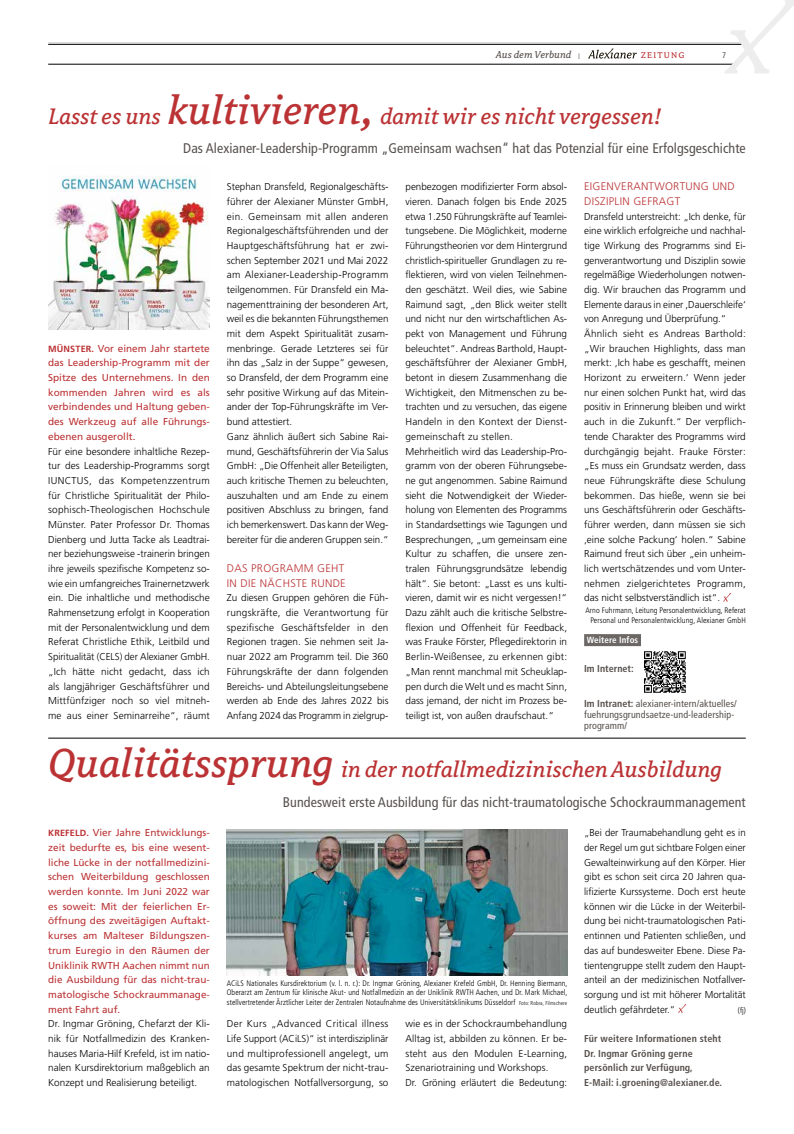
<style>
.page{position:relative;width:794px;height:1134px;background:#fff}
.page>*{position:absolute;margin:0;border:0;box-sizing:border-box;transform-origin:0 0}
.t1{font:italic 25px "Avance OT";color:#bb3234}
.t2{font:condensed 14px "Frutiger LT Std";letter-spacing:.005em;color:#57514d}
.t3{font:300 11px "Frutiger LT Std";letter-spacing:.025em;color:#bb3234}
.t4{font:italic 11px "Avance OT";letter-spacing:.01em;color:#57514d}
.t5{font:300 10px/14.7px "Frutiger LT Std";color:#000;text-align:justify}
.t6{font:10px/14.7px "Frutiger LT Std";color:#bb3234;text-align:justify}
.t7{font:700 condensed 10px/14.7px "Frutiger LT Std";letter-spacing:.01em;color:#57514d}
.t8{font:condensed 10px/11px "Frutiger LT Std";letter-spacing:.01em;color:#57514d}
.t9{font:9.3px "Avance OT";letter-spacing:.13em;color:#bb3234}
.t10{font:700 condensed 9px "Frutiger LT Std";letter-spacing:.01em;color:#fff}
.t11{font:condensed 8.2px "Frutiger LT Std";color:#57514d}
.t12{font:300 condensed 8px/9.6px "Frutiger LT Std";letter-spacing:.01em;color:#000;text-align:justify}
.s1{font-style:normal;font-size:9px}
.s2{font-size:45px}
.s3{font-weight:700;font-size:9px}
.s4{font-weight:700}
.s5{font-size:5.5px}
</style>
<div class="page">
<hr style="left:48px;top:44px;width:695px;height:1px;background:#000">
<hr style="left:48px;top:64px;width:685px;height:1px;background:#000">
<hr style="left:48px;top:43px;width:695px;height:1px;background:#bcb9b5">
<svg style="left:588px;top:49px;width:49px;height:10px"></svg>
<svg style="left:724px;top:0;width:70px;height:73px"></svg>
<img style="left:227px;top:829px;width:340px;height:147px">
<div style="left:584px;top:634px;width:57px;height:12px;background:#6b6764"></div>
<svg style="left:723px;top:593px;width:8px;height:8px"></svg>
<hr style="left:48px;top:738px;width:698px;height:1px;background:#000">
<img style="left:59px;top:176px;width:139px;height:16px">
<img style="left:48px;top:196px;width:162px;height:134px">
<svg style="left:678px;top:1004px;width:8px;height:8px"></svg>
<img style="left:644px;top:651px;width:42px;height:42px">
<p class="t4" style="left:496px;top:49px;width:87px">Aus dem Verbund <span class="s1">|</span></p>
<p class="t9" style="left:640px;top:51px;width:45px">zeitung</p>
<p class="t11" style="left:722px;top:51px;width:5px">7</p>
<h1 class="t1" style="left:48px;top:104px;width:614px">Lasst es uns <span class="s2">kultivieren,</span> damit wir es nicht vergessen!</h1>
<h2 class="t2" style="left:183px;top:140px;width:564px">Das Alexianer-Leadership-Programm „Gemeinsam wachsen“ hat das Potenzial für eine Erfolgsgeschichte</h2>
<p class="t6" style="left:48px;top:341px;width:163px"><span class="s3">MÜNSTER.</span> Vor einem Jahr startete das Leadership-Programm mit der Spitze des Unternehmens. In den kommenden Jahren wird es als verbindendes und Haltung geben&shy;des Werkzeug auf alle Führungs&shy;ebenen ausgerollt.</p>
<p class="t5" style="left:48px;top:444px;width:163px">Für eine besondere inhaltliche Rezep&shy;tur des Leadership-Programms sorgt IUNCTUS, das Kompetenzzentrum für Christliche Spiritualität der Philo&shy;sophisch-Theologischen Hochschule Münster. Pater Professor Dr. Thomas Dienberg und Jutta Tacke als Leadtrai&shy;ner beziehungsweise -trainerin bringen ihre jeweils spezifische Kompetenz so&shy;wie ein umfangreiches Trainernetzwerk ein. Die inhaltliche und methodische Rahmensetzung erfolgt in Kooperation mit der Personalentwicklung und dem Referat Christliche Ethik, Leitbild und Spiritualität (CELS) der Alexianer GmbH . „Ich hätte nicht gedacht, dass ich als langjähriger Geschäftsführer und Mittfünfziger noch so viel mitneh&shy;me aus einer Seminarreihe“, räumt</p>
<p class="t5" style="left:227px;top:180px;width:163px;text-align:left">Stephan Dransfeld, Regionalgeschäfts&shy;führer der Alexianer Münster GmbH, ein. Gemeinsam mit allen anderen Regionalgeschäftsführenden und der Hauptgeschäftsführung hat er zwi&shy;schen September 2021 und Mai 2022 am Alexianer-Leadership-Programm teilgenommen. Für Dransfeld ein Ma&shy;nagementtraining der besonderen Art, weil es die bekannten Führungsthemen mit dem Aspekt Spiritualität zusam&shy;menbringe. Gerade Letzteres sei für ihn das „Salz in der Suppe“ gewesen, so Dransfeld, der dem Programm eine sehr positive Wirkung auf das Mitein&shy;ander der Top-Führungskräfte im Ver&shy;bund attestiert.<br>Ganz ähnlich äußert sich Sabine Rai&shy;mund, Geschäftsführerin der Via Salus GmbH : „Die Offenheit aller Beteiligten, auch kritische Themen zu beleuchten, auszuhalten und am Ende zu einem positiven Abschluss zu bringen, fand ich bemerkenswert. Das kann der Weg&shy;bereiter für die anderen Gruppen sein.“</p>
<p class="t3" style="left:227px;top:562px;width:54px">Das Programm</p>
<p class="t3" style="left:317px;top:562px;width:27px">geht</p>
<p class="t3" style="left:227px;top:577px;width:70px">in die näc hste</p>
<p class="t3" style="left:311px;top:577px;width:29px">Runde</p>
<p class="t5" style="left:227px;top:591px;width:163px">Zu diesen Gruppen gehören die Füh&shy;rungskräfte, die Verantwortung für spezifische Geschäftsfelder in den Regionen tragen. Sie nehmen seit Ja&shy;nuar 2022 am Programm teil. Die 360<br>Führungskräfte der dann folgenden Bereichs- und Abteilungsleitungsebene werden ab Ende des Jahres 2022 bis Anfang 2024 das Programm in zielgrup-</p>
<p class="t5" style="left:405px;top:180px;width:163px;text-align:left">penbezogen modifizierter Form absol&shy;vieren. Danach folgen bis Ende 2025 etwa 1.250 Führungskräfte auf Teamlei&shy;tungsebene. Die Möglichkeit, moderne Führungstheorien vor dem H intergrund christlich-spiritueller Grundlagen zu re&shy;flektieren, wird von vielen Teilnehmen&shy;den geschätzt. Weil dies, wie Sabine Raimund sagt, „den Blick weiter stellt und nicht nur den wirtschaftlichen As&shy;pekt von Management und Führung beleuchtet“. Andreas Barthold, Haupt&shy;geschäftsführer der Alexianer GmbH, betont in diesem Zusammenhang die Wichtigkeit, den Mitmenschen zu be&shy;trachten und zu versuchen, das eigene Handeln in den Kontext der Dienst&shy;gemeinschaft zu stellen.<br>Mehrheitlich wird das Leadership-Pro&shy;gramm von der oberen Führungsebe&shy;ne gut angenommen. Sabine Raimund sieht die Notwendigkeit der Wieder&shy;holung von Elementen des Programms in Standardsettings wie Tagungen und Besprechungen, „um gemeinsam eine Kultur zu schaffen, die unsere zen&shy;tralen Führungsgrundsätze lebendig hält“. Sie betont: „Lasst es uns kulti&shy;vieren, damit wir es nicht vergessen!“ Dazu zählt auch die kritische Selbstre&shy;flexion und Offenheit für Feedback, was Frauke Förster, Pflegedirektorin in Berlin-Weißensee, zu erkennen gibt: „Man rennt manchmal mit Scheuklap&shy;pen durch die Welt und es macht Sinn, dass jemand, der nicht im Prozess be&shy;teiligt ist, von außen draufschaut.“</p>
<p class="t3" style="left:584px;top:180px;width:38px">Eigenvera</p>
<p class="t3" style="left:641px;top:180px;width:40px">ntwortu</p>
<p class="t3" style="left:693px;top:180px;width:42px">ng und</p>
<p class="t3" style="left:584px;top:195px;width:57px">Disziplin gefragt</p>
<p class="t5" style="left:584px;top:209px;width:163px;text-align:left">Dransfeld unterstreicht: „Ich denke, für eine wirklich erfolgreiche und nachhal&shy;tige Wirkung des Programms sind Ei&shy;genverantwortung und Disziplin sowie regelmäßige Wiederholungen notwen&shy;dig. Wir brauchen das Programm und Elemente daraus in einer ,Dauerschleife‘ von Anregung und Überprüfung.“ Ähnlich sieht es Andreas Barthold: „Wir brauchen H ighlights, dass man merkt: ‚Ich habe es geschafft, meinen Horizont zu erweitern.‘ Wenn jeder nur einen solchen Punkt hat, wird das positiv in Erinnerung bleiben und wirkt auch in die Zukunft.“ Der verpflich&shy;tende Charakter des Programms wird durchgängig bejaht. Frauke Förster: „Es muss ein Grundsatz werden, dass neue Führungskräfte diese Schulung bekommen. Das hieße, wenn sie bei uns Geschäftsführerin oder Geschäfts&shy;führer werden, dann müssen sie sich ‚eine solche Packung‘ holen.“ Sabine Raimund freut sich über „ein unheim&shy;lich wertschätzendes und vom Unter&shy;nehmen zielgerichtetes Programm, das nicht selbstverständlich ist“.</p>
<p class="t12" style="left:585px;top:606px;width:162px;line-height:10px;text-align:right">Arno Fuhrmann, Leitung Personalentwicklung, Referat<br>Personal und Personalentwicklung, Alexianer GmbH</p>
<p class="t10" style="left:587px;top:635px;width:53px">Weitere Infos</p>
<p class="t7" style="left:584px;top:662px;width:51px">Im Internet:</p>
<p class="t8" style="left:584px;top:698px;width:154px"><span class="s4">Im Intranet:</span> alexianer-intern/aktuelles/ fuehrungsgrundsaetze-und-leadership&shy;programm/</p>
<h1 class="t1" style="left:48px;top:756px;width:675px"><span class="s2">Qualitätssprung</span> in der notfallmedizinischen Ausbildung</h1>
<h2 class="t2" style="left:283px;top:794px;width:464px">Bundesweit erste Ausbildung für das nicht-traumatologische Schockraummanagement</h2>
<p class="t6" style="left:48px;top:826px;width:163px"><span class="s3">KRE FE LD.</span> Vier Jahre Entwicklungs&shy;zeit bedurfte es, bis eine wesent&shy;liche Lücke in der notfallmedizini&shy;schen Weiterbildung geschlossen werden konnte. Im Juni 2022 war es soweit: Mit der feierlichen Er&shy;öffnung des zweitägigen Auftakt&shy;kurses am Malteser Bildungszen&shy;trum Euregio in den Räumen der Uniklinik RWTH Aachen nimmt nun die Ausbildung für das nicht-trau&shy;matologische Schockraummanage&shy;ment Fahrt auf.</p>
<p class="t5" style="left:48px;top:1017px;width:163px">Dr. Ingmar Gröning, Chefarzt der Kli&shy;nik für Notfallmedizin des Kranken&shy;hauses Maria-H ilf Krefeld, ist im natio&shy;nalen Kursdirektorium maßgeblich an Konzept und Realisierung beteiligt.</p>
<p class="t12" style="left:227px;top:978px;width:342px">ACiLS Nationales Kursdirektorium (v. l. n. r.): Dr. Ingmar Gröning, Alexianer Krefeld GmbH, Dr. Henning Biermann, Oberarzt am Zentrum für klinische Akut- und Notfallmedizin an der Uniklinik RWTH Aachen, und Dr. Mark Michael, stellvertretender Ärztlicher Leiter der Zentralen Notaufnahme des Universitätsklinikums Düsseldorf <span class="s5">Foto: Robra, Filmschere</span></p>
<p class="t5" style="left:227px;top:1017px;width:163px">Der Kurs „Advanced Critical illness Life Support (ACiLS)“ ist interdisziplinär und multiprofessionell angelegt, um das gesamte Spektrum der nicht-trau&shy;matologischen Notfallversorgung, so</p>
<p class="t5" style="left:405px;top:1017px;width:163px;text-align:left">wie es in der Schockraumbehandlung Alltag ist, abbilden zu können. Er be&shy;steht aus den Modulen E-Learning, Szenariotraining und Workshops.<br>Dr. Gröning erläutert die Bedeutung:</p>
<p class="t5" style="left:584px;top:826px;width:163px">„Bei der Traumabehandlung geht es in der Regel um gut sichtbare Folgen einer Gewalteinwirkung auf den Körper. H ier gibt es schon seit circa 20 Jahren qua&shy;lifizierte Kurssysteme. Doch erst heute können wir die Lücke in der Weiterbil&shy;dung bei nicht-traumatologischen Pati&shy;entinnen und Patienten schließen, und das auf bundesweiter Ebene. Diese Pa&shy;tientengruppe stellt zudem den Haupt&shy;anteil an der medizinischen Notfallver&shy;sorgung und ist mit höherer Mortalität deutlich gefährdeter.“</p>
<p class="t12" style="left:738px;top:1005px;width:9px">(fj)</p>
<p class="t7" style="left:584px;top:1031px;width:139px">Für weitere Informationen steht<br>Dr. Ingmar Gröning gerne persönlich zur Verfügung,<br>E-Mail: i.groening@alexianer.de.</p>
</div>
